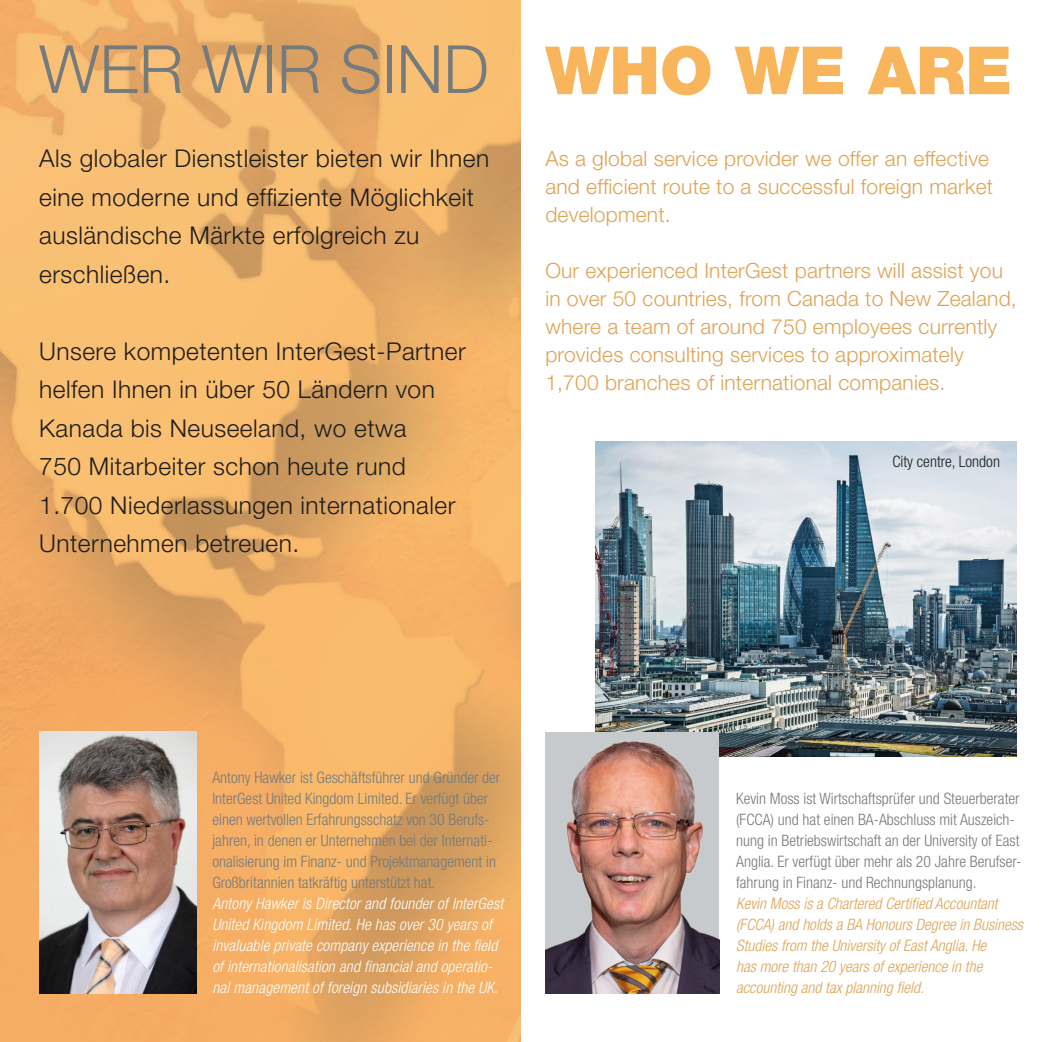
<style>
.page{position:relative;width:1042px;height:1042px;background:#fff}
.page>*{position:absolute;margin:0;border:0;box-sizing:border-box;transform-origin:0 0}
.t1{font:300 66.5px "Helvetica Neue LT Pro";color:#757a7d}
.t2{font:900 66.5px "Helvetica Neue LT Pro";color:#f9b55c}
.t3{font:300 24.5px/38.5px "Helvetica Neue LT Pro";letter-spacing:.02em;color:#1d1d1b}
.t4{font:300 21px/28px "Helvetica Neue LT Pro";letter-spacing:.01em;color:#dfa354}
.t5{font:300 condensed 15.75px/21px "Helvetica Neue LT Pro";color:#757a7d}
.t6{font:italic 300 condensed 15.75px/21px "Helvetica Neue LT Pro";letter-spacing:.01em;color:#fff}
.t7{font:italic 300 condensed 15.75px/21px "Helvetica Neue LT Pro";color:#dfa354}
.t8{font:300 condensed 15.75px "Helvetica Neue LT Pro";color:#1d1d1b}
</style>
<div class="page">
<img style="left:595px;top:442px;width:421px;height:315px">
<img style="left:0;top:0;width:520px;height:1042px">
<img style="left:39px;top:731px;width:158px;height:262px">
<img style="left:545px;top:732px;width:174px;height:261px">
<svg style="left:0;top:0;width:6px;height:2px"></svg>
<h1 class="t1" style="left:39px;top:29px;width:451px">WER WIR SIND</h1>
<h2 class="t3" style="left:39px;top:139px;width:451px">Als globaler Dienstleister bieten wir Ihnen eine moderne und effiziente Möglichkeit ausländische Märkte erfolgreich zu erschließen.</h2>
<h2 class="t3" style="left:39px;top:331px;width:428px">Unsere kompetenten InterGest-Partner helfen Ihnen in über 50 Ländern von Kanada bis Neuseeland, wo etwa<br>750 Mitarbeiter schon heute rund 1.700 Niederlassungen internationaler Unternehmen betreuen.</h2>
<h1 class="t2" style="left:545px;top:31px;width:468px">WHO WE ARE</h1>
<h3 class="t4" style="left:545px;top:144px;width:449px">As a global service provider we offer an effective and efficient route to a successful foreign market development.</h3>
<p class="t4" style="left:545px;top:256px;width:473px">Our experienced InterGest partners will assist you in over 50 countries, from Canada to New Zealand, where a team of around 750 employees currently provides consulting services to approximately 1,700 branches of international companies.</p>
<p class="t8" style="left:892px;top:452px;width:109px">City centre, London</p>
<p class="t5" style="left:212px;top:767px;width:289px">Antony Hawker ist Geschäftsführer und Gründer der InterGest United Kingdom Limited. Er verfügt über einen wertvollen Erfahrungsschatz von 30 Berufs&shy;jahren, in denen er Unternehmen bei der Internati&shy;onalisierung im Finanz- und Projektmanagement in Großbritannien tatkräftig unterstützt hat.</p>
<p class="t6" style="left:212px;top:893px;width:292px">Antony Hawker is Director and founder of InterGest United Kingdom Limited. He has over 30 years of invaluable private company experience in the field of internationalisation and financial and operatio&shy;nal management of foreign subsidiaries in the UK.</p>
<p class="t5" style="left:736px;top:788px;width:287px">Kevin Moss ist Wirtschaftsprüfer und Steuerberater (FCCA) und hat einen BA-Abschluss mit Auszeich&shy;nung in Betriebswirtschaft an der University of East Anglia. Er verfügt über mehr als 20 Jahre Berufser&shy;fahrung in Finanz- und Rechnungsplanung.</p>
<p class="t7" style="left:736px;top:893px;width:288px">Kevin Moss is a Chartered Certified Accountant (FCCA) and holds a BA Honours Degree in Business Studies from the University of East Anglia. He<br>has more than 20 years of experience in the accounting and tax planning field.</p>
</div>
